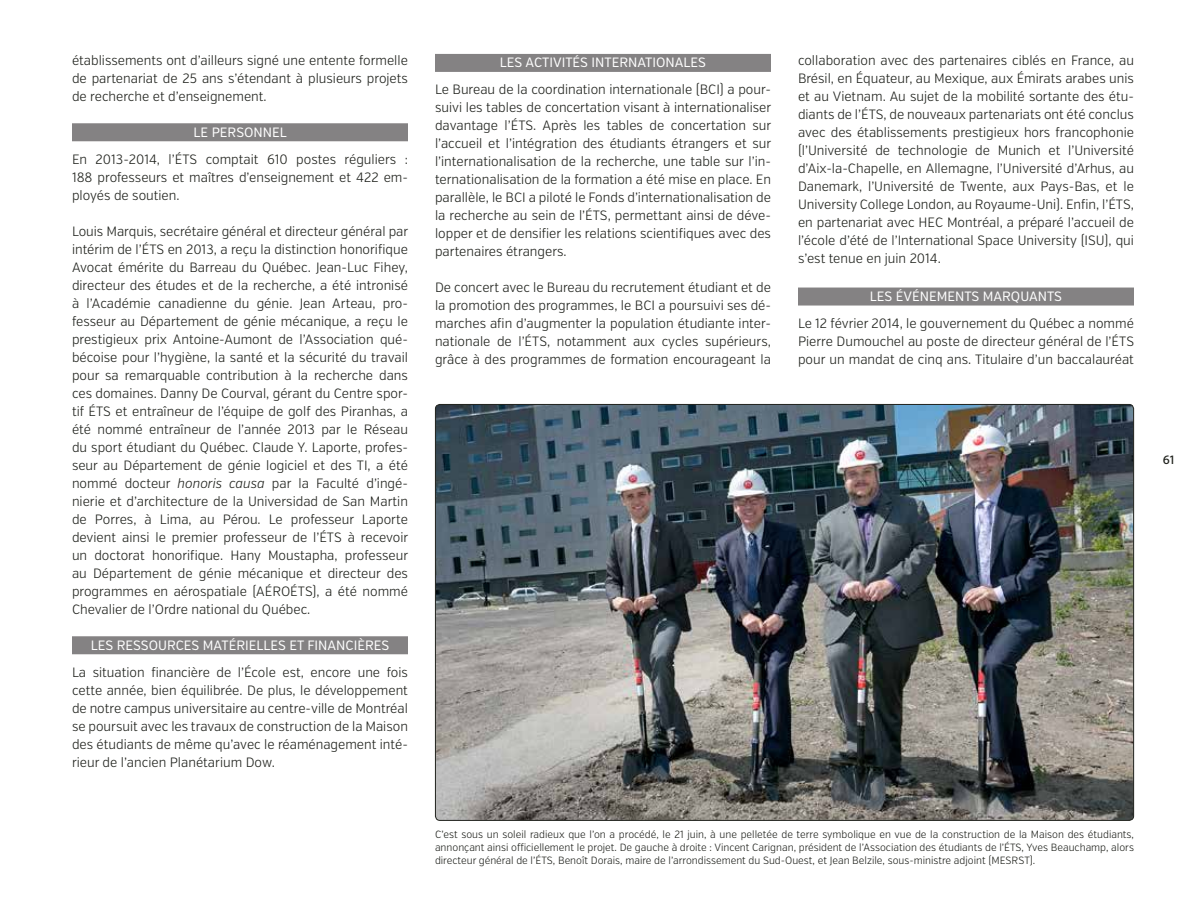
<style>
.page{position:relative;width:1188px;height:918px;background:#fff}
.page>*{position:absolute;margin:0;border:0;box-sizing:border-box;transform-origin:0 0}
.t1{font:300 13.5px/18px "Verb Cond";color:#20221d;text-align:justify}
.t2{font:13.5px "Verb Cond";color:#fff}
.t3{font:500 12px "Verb Cond";color:#20221d}
.t4{font:300 10.5px/12.8px "Verb Cond";color:#20221d;text-align:justify}
.s1{font-style:italic}
</style>
<div class="page">
<div style="left:72px;top:123px;width:336px;height:18px;background:#848283"></div>
<div style="left:72px;top:636px;width:336px;height:18px;background:#848283"></div>
<div style="left:435px;top:54px;width:336px;height:18px;background:#848283"></div>
<div style="left:798px;top:288px;width:336px;height:18px;background:#848283"></div>
<img style="left:437px;top:406px;width:695px;height:413px">
<p class="t1" style="left:72px;top:51px;width:338px">établissements ont d’ailleurs signé une entente formelle de partenariat de 25 ans s’étendant à plusieurs projets de recherche et d’enseignement.</p>
<p class="t2" style="left:194px;top:124px;width:95px">LE PERSONNEL</p>
<p class="t1" style="left:72px;top:150px;width:338px">En 2013-2014, l’ÉTS comptait 610 postes réguliers :<br>188 professeurs et maîtres d’enseignement et 422 em&shy;ployés de soutien.</p>
<p class="t1" style="left:72px;top:222px;width:338px">Louis Marquis, secrétaire général et directeur général par intérim de l’ÉTS en 2013, a reçu la distinction honorifique Avocat émérite du Barreau du Québec. Jean-Luc Fihey, directeur des études et de la recherche, a été intronisé à l’Académie canadienne du génie. Jean Arteau, pro&shy;fesseur au Département de génie mécanique, a reçu le prestigieux prix Antoine-Aumont de l’Association qué&shy;bécoise pour l’hygiène, la santé et la sécurité du travail pour sa remarquable contribution à la recherche dans ces domaines. Danny De Courval, gérant du Centre spor&shy;tif ÉTS et entraîneur de l’équipe de golf des Piranhas, a été nommé entraîneur de l’année 2013 par le Réseau du sport étudiant du Québec. Claude Y. Laporte, profes&shy;seur au Département de génie logiciel et des TI, a été nommé docteur <span class="s1">honoris causa</span> par la Faculté d’ingé&shy;nierie et d’architecture de la Universidad de San Martin de Porres, à Lima, au Pérou. Le professeur Laporte devient ainsi le premier professeur de l’ÉTS à recevoir un doctorat honorifique. Hany Moustapha, professeur au Département de génie mécanique et directeur des programmes en aérospatiale (AÉROÉTS), a été nommé Chevalier de l’Ordre national du Québec.</p>
<p class="t2" style="left:91px;top:637px;width:300px">LES RESSOURCES MATÉRIELLES ET FINANCIÈRES</p>
<p class="t1" style="left:72px;top:663px;width:338px">La situation financière de l’École est, encore une fois cette année, bien équilibrée. De plus, le développement de notre campus universitaire au centre-ville de Montréal se poursuit avec les travaux de construction de la Maison des étudiants de même qu’avec le réaménagement inté&shy;rieur de l’ancien Planétarium Dow.</p>
<p class="t2" style="left:500px;top:55px;width:208px">LES ACTIVITÉS INTERNATIONALES</p>
<p class="t1" style="left:435px;top:81px;width:338px">Le Bureau de la coordination internationale (BCI) a pour&shy;suivi les tables de concertation visant à internationaliser davantage l’ÉTS. Après les tables de concertation sur l’accueil et l’intégration des étudiants étrangers et sur l’internationalisation de la recherche, une table sur l’in&shy;ternationalisation de la formation a été mise en place. En parallèle, le BCI a piloté le Fonds d’internationalisation de la recherche au sein de l’ÉTS, permettant ainsi de déve&shy;lopper et de densifier les relations scientifiques avec des partenaires étrangers.</p>
<p class="t1" style="left:435px;top:279px;width:338px;text-align:left">De concert avec le Bureau du recrutement étudiant et de la promotion des programmes, le BCI a poursuivi ses dé&shy;marches afin d’augmenter la population étudiante inter&shy;nationale de l’ÉTS, notamment aux cycles supérieurs, grâce à des programmes de formation encourageant la</p>
<p class="t1" style="left:798px;top:51px;width:338px">collaboration avec des partenaires ciblés en France, au Brésil, en Équateur, au Mexique, aux Émirats arabes unis et au Vietnam. Au sujet de la mobilité sortante des étu&shy;diants de l’ÉTS, de nouveaux partenariats ont été conclus avec des établissements prestigieux hors francophonie (l’Université de technologie de Munich et l’Université d’Aix-la-Chapelle, en Allemagne, l’Université d’Arhus, au Danemark, l’Université de Twente, aux Pays-Bas, et le University College London, au Royaume-Uni). Enfin, l’ÉTS, en partenariat avec HEC Montréal, a préparé l’accueil de l’école d’été de l’International Space University (ISU), qui s’est tenue en juin 2014.</p>
<p class="t2" style="left:870px;top:288px;width:194px">LES ÉVÉNEMENTS MARQUANTS</p>
<p class="t1" style="left:798px;top:315px;width:338px">Le 12 février 2014, le gouvernement du Québec a nommé Pierre Dumouchel au poste de directeur général de l’ÉTS pour un mandat de cinq ans. Titulaire d’un baccalauréat</p>
<p class="t4" style="left:435px;top:828px;width:701px">C’est sous un soleil radieux que l’on a procédé, le 21 juin, à une pelletée de terre symbolique en vue de la construction de la Maison des étudiants, annonçant ainsi officiellement le projet. De gauche à droite : Vincent Carignan, président de l’Association des étudiants de l’ÉTS, Yves Beauchamp, alors directeur général de l’ÉTS, Benoît Dorais, maire de l’arrondissement du Sud-Ouest, et Jean Belzile, sous-ministre adjoint (MESRST).</p>
<p class="t3" style="left:1163px;top:452px;width:13px">61</p>
</div>
